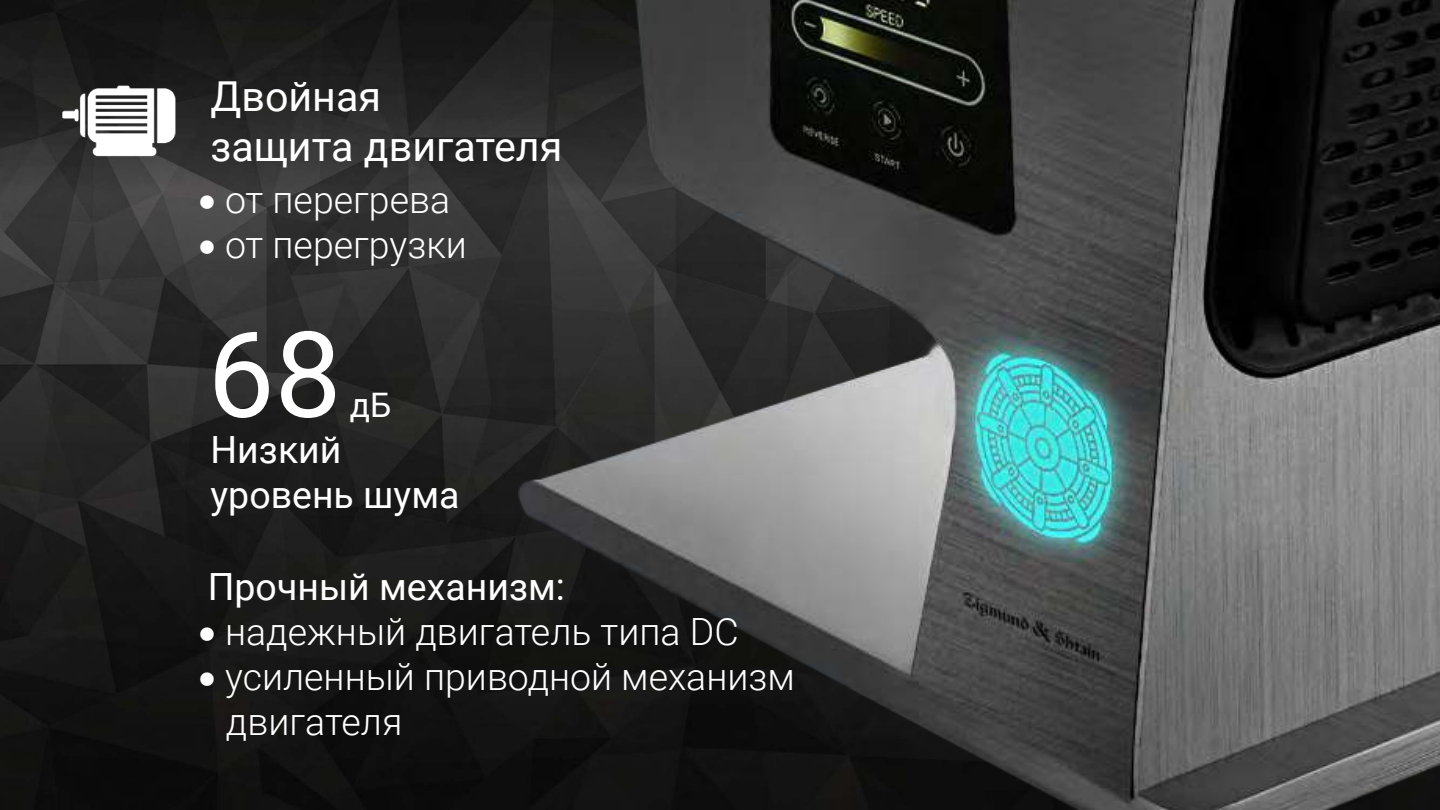
<style>
.page{position:relative;width:1440px;height:810px;background:#fff}
.page>*{position:absolute;margin:0;border:0;box-sizing:border-box;transform-origin:0 0}
.t1{font:119.25px "Roboto";color:#fff}
.t2{font:41.25px/49.5px "Roboto";color:#fff}
.t3{font:300 37.5px/45px "Roboto";color:#fff}
.t4{font:37.5px/45px "Roboto";color:#fff}
.t5{font:33.75px "Roboto";color:#fff}
</style>
<div class="page">
<img style="left:0;top:0;width:518px;height:810px">
<img style="left:518px;top:0;width:922px;height:810px">
<img style="left:57px;top:74px;width:134px;height:91px">
<p class="t2" style="left:210px;top:70px;width:353px">Двойная<br>защита двигателя</p>
<p class="t3" style="left:199px;top:176px;width:253px">• от перегрева</p>
<p class="t3" style="left:199px;top:221px;width:270px">• от перегрузки</p>
<h1 class="t1" style="left:208px;top:306px;width:136px">68</h1>
<p class="t5" style="left:350px;top:381px;width:43px">дБ</p>
<p class="t4" style="left:211px;top:426px;width:251px">Низкий уровень шума</p>
<p class="t4" style="left:208px;top:563px;width:359px">Прочный механизм:</p>
<p class="t3" style="left:199px;top:608px;width:542px">• надежный двигатель типа DC</p>
<p class="t3" style="left:226px;top:653px;width:571px;text-indent:-27px">• усиленный приводной механизм двигателя</p>
</div>
